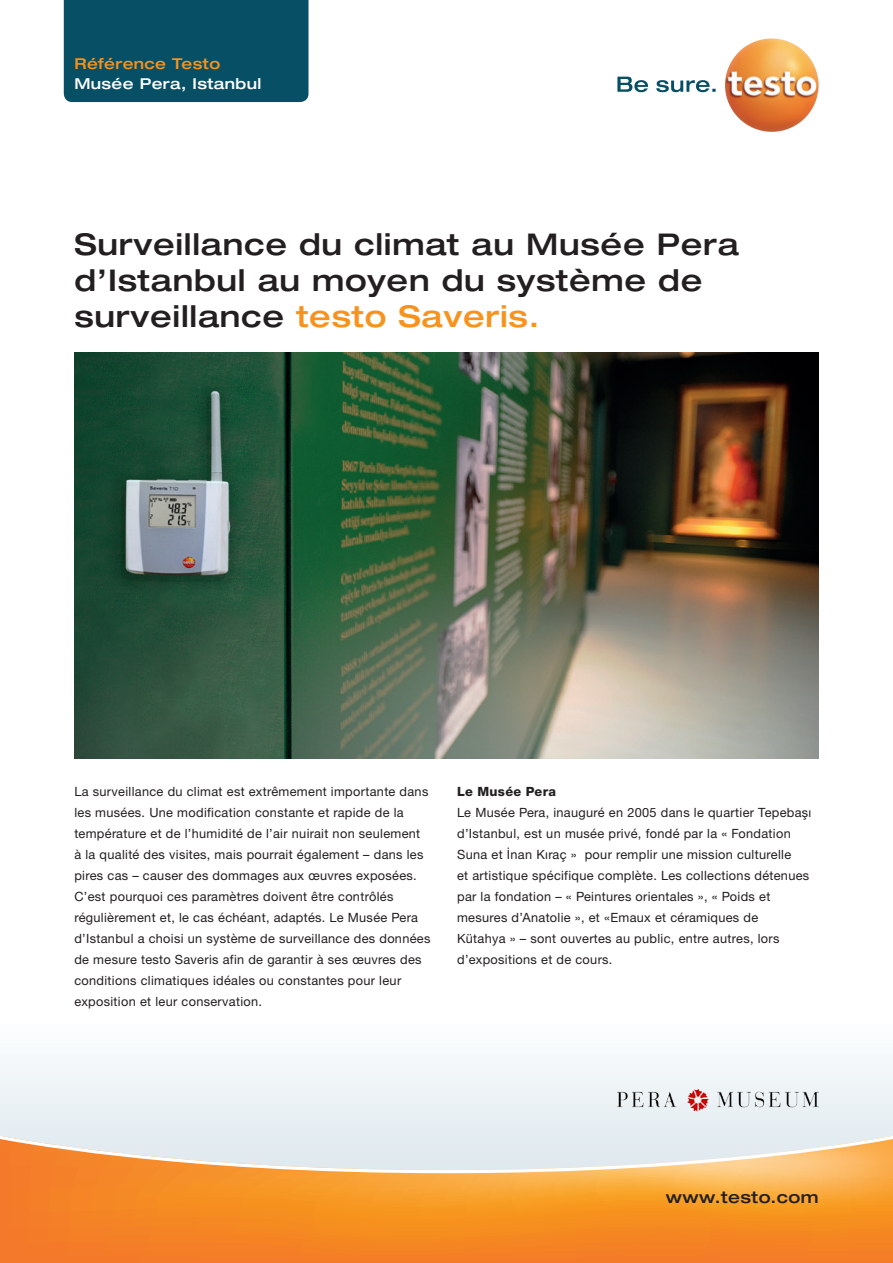
<style>
.page{position:relative;width:893px;height:1263px;background:#fff}
.page>*{position:absolute;margin:0;border:0;box-sizing:border-box;transform-origin:0 0}
.t1{font:500 expanded 30px/36px "Helvetica Neue LTW1 G";letter-spacing:.025em;color:#231f20}
.t2{font:500 expanded 16.5px "Helvetica Neue LTW1 G";letter-spacing:.025em;color:#231f20}
.t3{font:500 expanded 15px "Helvetica Neue LTW1 G";letter-spacing:.025em;color:#fff}
.t4{font:500 expanded 15px "Helvetica Neue LTW1 G";letter-spacing:.025em;color:#f7931d}
.t5{font:12.75px/21px "Helvetica Neue LTW1 G";letter-spacing:.025em;color:#231f20}
.t6{font:800 12.75px "Helvetica Neue LTW1 G";letter-spacing:.025em;color:#231f20}
.s1{color:#f7931d}
</style>
<div class="page">
<div style="left:0;top:1019px;width:893px;height:228px;background:#f2f6f8"></div>
<div style="left:64px;top:0;width:244px;height:102px;background:#074f64"></div>
<img style="left:74px;top:353px;width:745px;height:405px">
<svg style="left:0;top:1131px;width:893px;height:132px"></svg>
<img style="left:617px;top:1089px;width:202px;height:23px">
<svg style="left:617px;top:77px;width:99px;height:15px"></svg>
<img style="left:725px;top:38px;width:94px;height:94px;border-radius:47px">
<p class="t4" style="left:74px;top:54px;width:147px">Référence Testo</p>
<p class="t3" style="left:74px;top:74px;width:188px">Musée Pera, Istanbul</p>
<h1 class="t1" style="left:74px;top:226px;width:666px">Surveillance du climat au Musée Pera d’Istanbul au moyen du système de surveillance <span class="s1">testo Saveris.</span></h1>
<p class="t5" style="left:74px;top:781px;width:358px">La surveillance du climat est extrêmement importante dans les musées. Une modification constante et rapide de la température et de l’humidité de l’air nuirait non seulement<br>à la qualité des visites, mais pourrait également – dans les pires cas – causer des dommages aux œuvres exposées.<br>C’est pourquoi ces paramètres doivent être contrôlés régulièrement et, le cas échéant, adaptés. Le Musée Pera d’Istanbul a choisi un système de surveillance des données de mesure testo Saveris afin de garantir à ses œuvres des conditions climatiques idéales ou constantes pour leur exposition et leur conservation.</p>
<p class="t6" style="left:457px;top:784px;width:100px">Le Musée Pera</p>
<p class="t5" style="left:457px;top:802px;width:356px">Le Musée Pera, inauguré en 2005 dans le quartier Tepebaşı d’Istanbul, est un musée privé, fondé par la « Fondation Suna et İnan Kıraç » pour remplir une mission culturelle<br>et artistique spécifique complète. Les collections détenues par la fondation – « Peintures orientales », « Poids et mesures d’Anatolie », et «Emaux et céramiques de<br>Kütahya » – sont ouvertes au public, entre autres, lors d’expositions et de cours.</p>
<p class="t2" style="left:666px;top:1187px;width:154px">www.testo.com</p>
</div>
